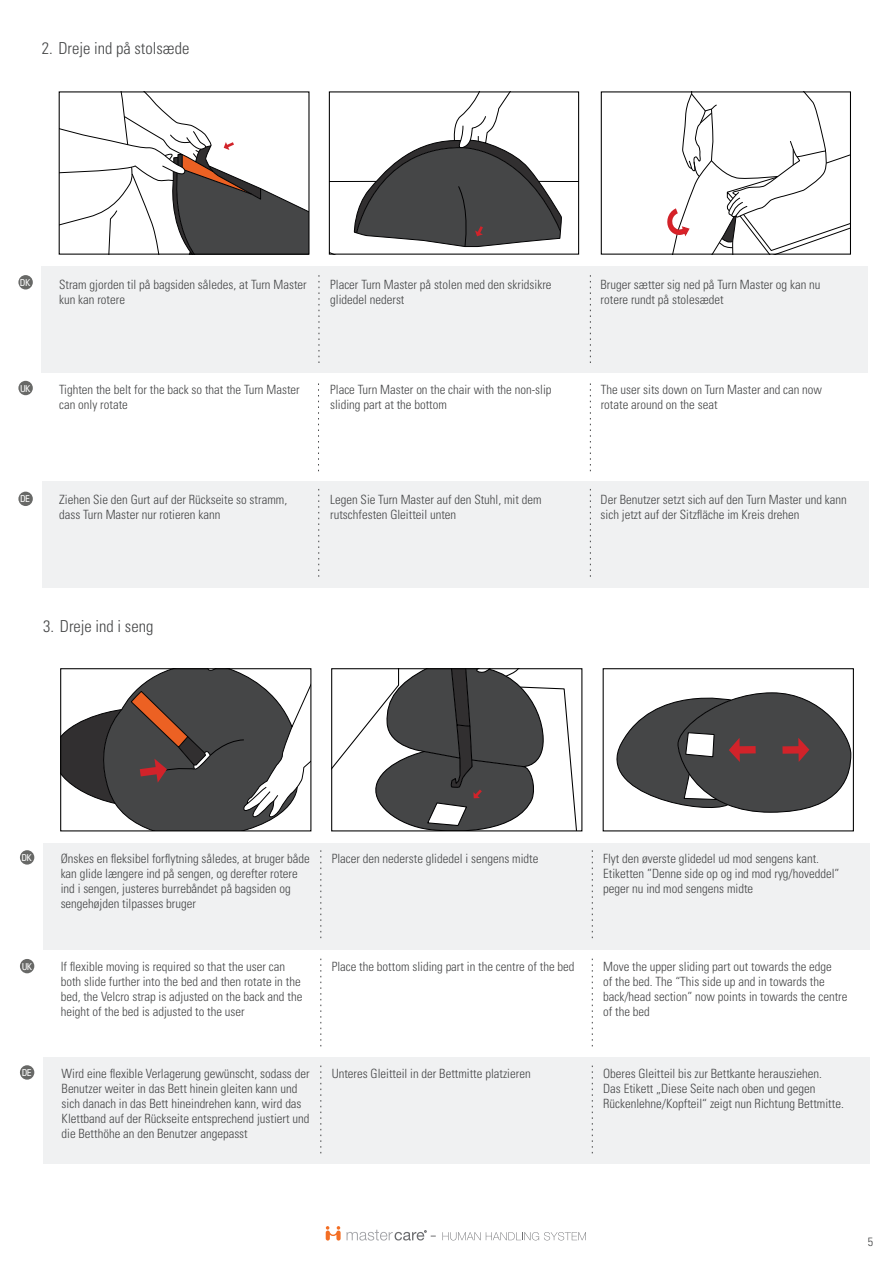
<style>
.page{position:relative;width:893px;height:1263px;background:#fff}
.page>*{position:absolute;margin:0;border:0;box-sizing:border-box;transform-origin:0 0}
.t1{font:300 condensed 16.5px "Univers LT Std";color:#454647}
.t2{font:300 condensed 12.75px/15px "Univers LT Std";color:#454647}
.t3{font:300 condensed 12px "Univers LT Std";color:#454647}
.t4{font:condensed 9.6px "Univers LT Std";letter-spacing:-.08em;color:#fff}
</style>
<div class="page">
<svg style="left:326px;top:1226px;width:15px;height:14px"></svg>
<svg style="left:442px;top:1232px;width:144px;height:8px"></svg>
<svg style="left:347px;top:1230px;width:89px;height:10px"></svg>
<div style="left:42px;top:481px;width:826px;height:106px;background:#f0f1f2"></div>
<div style="left:42px;top:267px;width:826px;height:106px;background:#f0f1f2"></div>
<svg style="left:319px;top:275px;width:1px;height:88px"></svg>
<svg style="left:590px;top:275px;width:1px;height:88px"></svg>
<svg style="left:318px;top:383px;width:1px;height:89px"></svg>
<svg style="left:590px;top:383px;width:1px;height:89px"></svg>
<svg style="left:318px;top:489px;width:1px;height:88px"></svg>
<svg style="left:590px;top:489px;width:1px;height:88px"></svg>
<div style="left:18px;top:275px;width:15px;height:14px;background:#686967;border-radius:50%"></div>
<div style="left:18px;top:381px;width:15px;height:14px;background:#686967;border-radius:50%"></div>
<div style="left:18px;top:492px;width:15px;height:14px;background:#686967;border-radius:50%"></div>
<div style="left:601px;top:91px;width:250px;height:164px;border:1px solid #000"></div>
<svg style="left:329px;top:92px;width:250px;height:162px"></svg>
<svg style="left:59px;top:92px;width:250px;height:162px"></svg>
<svg style="left:664px;top:92px;width:186px;height:162px"></svg>
<div style="left:43px;top:843px;width:826px;height:107px;background:#f0f1f2"></div>
<div style="left:43px;top:1058px;width:827px;height:106px;background:#f0f1f2"></div>
<div style="left:20px;top:850px;width:14px;height:15px;background:#686967;border-radius:50%"></div>
<div style="left:20px;top:959px;width:14px;height:14px;background:#686967;border-radius:50%"></div>
<div style="left:20px;top:1065px;width:14px;height:15px;background:#686967;border-radius:50%"></div>
<svg style="left:321px;top:850px;width:1px;height:88px"></svg>
<svg style="left:592px;top:850px;width:1px;height:89px"></svg>
<svg style="left:321px;top:959px;width:1px;height:88px"></svg>
<svg style="left:592px;top:959px;width:1px;height:88px"></svg>
<svg style="left:321px;top:1065px;width:1px;height:89px"></svg>
<svg style="left:592px;top:1065px;width:1px;height:89px"></svg>
<div style="left:603px;top:668px;width:251px;height:163px;border:1px solid #000"></div>
<svg style="left:332px;top:669px;width:248px;height:162px"></svg>
<svg style="left:603px;top:684px;width:249px;height:131px"></svg>
<svg style="left:61px;top:669px;width:250px;height:162px"></svg>
<p class="t1" style="left:42px;top:39px;width:149px">2. Dreje ind på stolsæde</p>
<p class="t4" style="left:20px;top:276px;width:12px">DK</p>
<p class="t2" style="left:59px;top:277px;width:249px">Stram gjorden til på bagsiden således, at Turn Master kun kan rotere</p>
<p class="t2" style="left:330px;top:277px;width:223px">Placer Turn Master på stolen med den skridsikre glidedel nederst</p>
<p class="t2" style="left:601px;top:277px;width:221px">Bruger sætter sig ned på Turn Master og kan nu rotere rundt på stolesædet</p>
<p class="t4" style="left:20px;top:382px;width:12px">UK</p>
<p class="t2" style="left:59px;top:382px;width:242px">Tighten the belt for the back so that the Turn Master can only rotate</p>
<p class="t2" style="left:330px;top:382px;width:223px">Place Turn Master on the chair with the non-slip sliding part at the bottom</p>
<p class="t2" style="left:601px;top:382px;width:223px">The user sits down on Turn Master and can now rotate around on the seat</p>
<p class="t4" style="left:20px;top:493px;width:11px">DE</p>
<p class="t2" style="left:59px;top:492px;width:229px">Ziehen Sie den Gurt auf der Rückseite so stramm, dass Turn Master nur rotieren kann</p>
<p class="t2" style="left:330px;top:492px;width:213px">Legen Sie Turn Master auf den Stuhl, mit dem rutschfesten Gleitteil unten</p>
<p class="t2" style="left:601px;top:492px;width:248px">Der Benutzer setzt sich auf den Turn Master und kann sich jetzt auf der Sitzfläche im Kreis drehen</p>
<p class="t1" style="left:43px;top:616px;width:112px">3. Dreje ind i seng</p>
<p class="t4" style="left:21px;top:851px;width:12px">DK</p>
<p class="t4" style="left:22px;top:960px;width:12px">UK</p>
<p class="t2" style="left:61px;top:851px;width:251px">Ønskes en fleksibel forflytning således, at bruger både kan glide længere ind på sengen, og derefter rotere ind i sengen, justeres burrebåndet på bagsiden og sengehøjden tilpasses bruger</p>
<p class="t2" style="left:332px;top:851px;width:208px">Placer den nederste glidedel i sengens midte</p>
<p class="t2" style="left:603px;top:851px;width:238px">Flyt den øverste glidedel ud mod sengens kant.<br>Etiketten ”Denne side op og ind mod ryg/hoveddel” peger nu ind mod sengens midte</p>
<p class="t2" style="left:61px;top:959px;width:243px">If flexible moving is required so that the user can both slide further into the bed and then rotate in the bed, the Velcro strap is adjusted on the back and the height of the bed is adjusted to the user</p>
<p class="t2" style="left:332px;top:959px;width:244px">Place the bottom sliding part in the centre of the bed</p>
<p class="t2" style="left:603px;top:959px;width:246px">Move the upper sliding part out towards the edge<br>of the bed. The “This side up and in towards the back/head section” now points in towards the centre of the bed</p>
<p class="t4" style="left:22px;top:1066px;width:11px">DE</p>
<p class="t2" style="left:62px;top:1066px;width:250px">Wird eine flexible Verlagerung gewünscht, sodass der Benutzer weiter in das Bett hinein gleiten kann und sich danach in das Bett hineindrehen kann, wird das Klettband auf der Rückseite entsprechend justiert und die Betthöhe an den Benutzer angepasst</p>
<p class="t2" style="left:332px;top:1066px;width:200px">Unteres Gleitteil in der Bettmitte platzieren</p>
<p class="t2" style="left:603px;top:1066px;width:242px">Oberes Gleitteil bis zur Bettkante herausziehen.<br>Das Etikett „Diese Seite nach oben und gegen<br>Rückenlehne/Kopfteil“ zeigt nun Richtung Bettmitte.</p>
<p class="t3" style="left:868px;top:1234px;width:7px">5</p>
</div>
